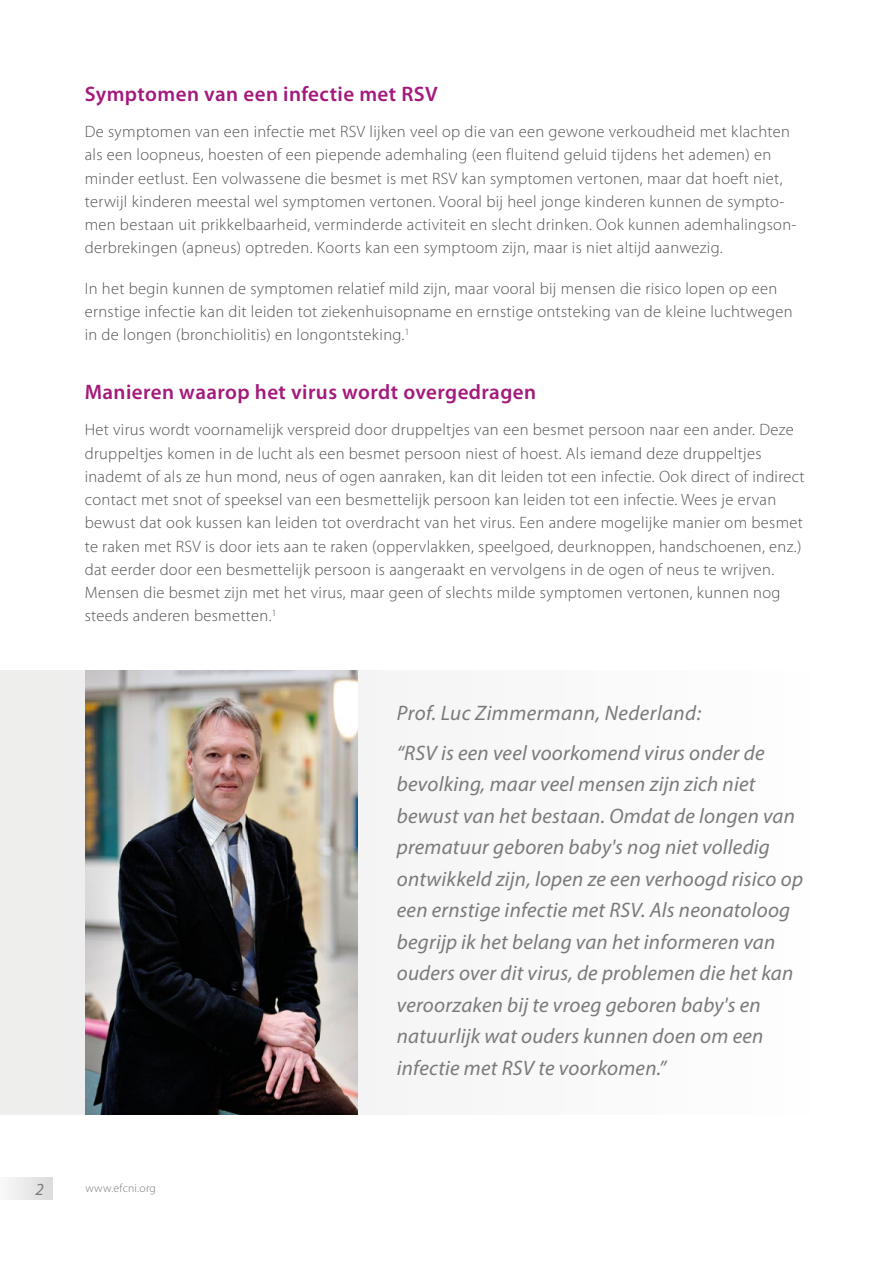
<style>
.page{position:relative;width:893px;height:1263px;background:#fff}
.page>*{position:absolute;margin:0;border:0;box-sizing:border-box;transform-origin:0 0}
.t1{font:italic 21px/31.5px "Myriad Pro";letter-spacing:.01em;color:#7a7a79}
.t2{font:600 21px "Myriad Pro";letter-spacing:.02em;color:#a3197c}
.t3{font:italic 17.1px "Myriad Pro";color:#7a7a79}
.t4{font:300 16.5px/23.2px "Myriad Pro";letter-spacing:.02em;color:#525251}
.t5{font:300 11.7px "Myriad Pro";letter-spacing:.02em;color:#7a7a79}
</style>
<div class="page">
<div style="left:0;top:1177px;width:53px;height:22px;background:linear-gradient(to right,#f9f9f9,#dadada)"></div>
<div style="left:0;top:670px;width:893px;height:444px;background:#f9f9f9"></div>
<img style="left:85px;top:670px;width:272px;height:444px">
<p class="t2" style="left:85px;top:81px;width:354px">Symptomen van een infectie met RSV</p>
<p class="t4" style="left:85px;top:120px;width:713px">De symptomen van een infectie met RSV lijken veel op die van een gewone verkoudheid met klachten als een loopneus, hoesten of een piepende ademhaling (een fluitend geluid tijdens het ademen) en minder eetlust. Een volwassene die besmet is met RSV kan symptomen vertonen, maar dat hoeft niet, terwijl kinderen meestal wel symptomen vertonen. Vooral bij heel jonge kinderen kunnen de sympto&shy;men bestaan uit prikkelbaarheid, verminderde activiteit en slecht drinken. Ook kunnen ademhalingson&shy;derbrekingen (apneus) optreden. Koorts kan een symptoom zijn, maar is niet altijd aanwezig.</p>
<p class="t4" style="left:85px;top:277px;width:710px">In het begin kunnen de symptomen relatief mild zijn, maar vooral bij mensen die risico lopen op een ernstige infectie kan dit leiden tot ziekenhuisopname en ernstige ontsteking van de kleine luchtwegen in de longen (bronchiolitis) en longontsteking.<sup>1</sup></p>
<p class="t2" style="left:85px;top:379px;width:453px">Manieren waarop het virus wordt overgedragen</p>
<p class="t4" style="left:85px;top:418px;width:721px">Het virus wordt voornamelijk verspreid door druppeltjes van een besmet persoon naar een ander. Deze druppeltjes komen in de lucht als een besmet persoon niest of hoest. Als iemand deze druppeltjes inademt of als ze hun mond, neus of ogen aanraken, kan dit leiden tot een infectie. Ook direct of indirect contact met snot of speeksel van een besmettelijk persoon kan leiden tot een infectie. Wees je ervan bewust dat ook kussen kan leiden tot overdracht van het virus. Een andere mogelijke manier om besmet te raken met RSV is door iets aan te raken (oppervlakken, speelgoed, deurknoppen, handschoenen, enz.) dat eerder door een besmettelijk persoon is aangeraakt en vervolgens in de ogen of neus te wrijven.<br>Mensen die besmet zijn met het virus, maar geen of slechts milde symptomen vertonen, kunnen nog steeds anderen besmetten.<sup>1</sup></p>
<p class="t3" style="left:35px;top:1178px;width:10px">2</p>
<p class="t5" style="left:85px;top:1182px;width:72px">www.efcni.org</p>
<p class="t1" style="left:397px;top:692px;width:369px;line-height:40px">Prof. Luc Zimmermann, Nederland:<br>“RSV is een veel voorkomend virus onder de</p>
<p class="t1" style="left:397px;top:768px;width:408px">bevolking, maar veel mensen zijn zich niet bewust van het bestaan. Omdat de longen van prematuur geboren baby's nog niet volledig ontwikkeld zijn, lopen ze een verhoogd risico op een ernstige infectie met RSV. Als neonatoloog begrijp ik het belang van het informeren van ouders over dit virus, de problemen die het kan veroorzaken bij te vroeg geboren baby's en natuurlijk wat ouders kunnen doen om een infectie met RSV te voorkomen.”</p>
</div>
